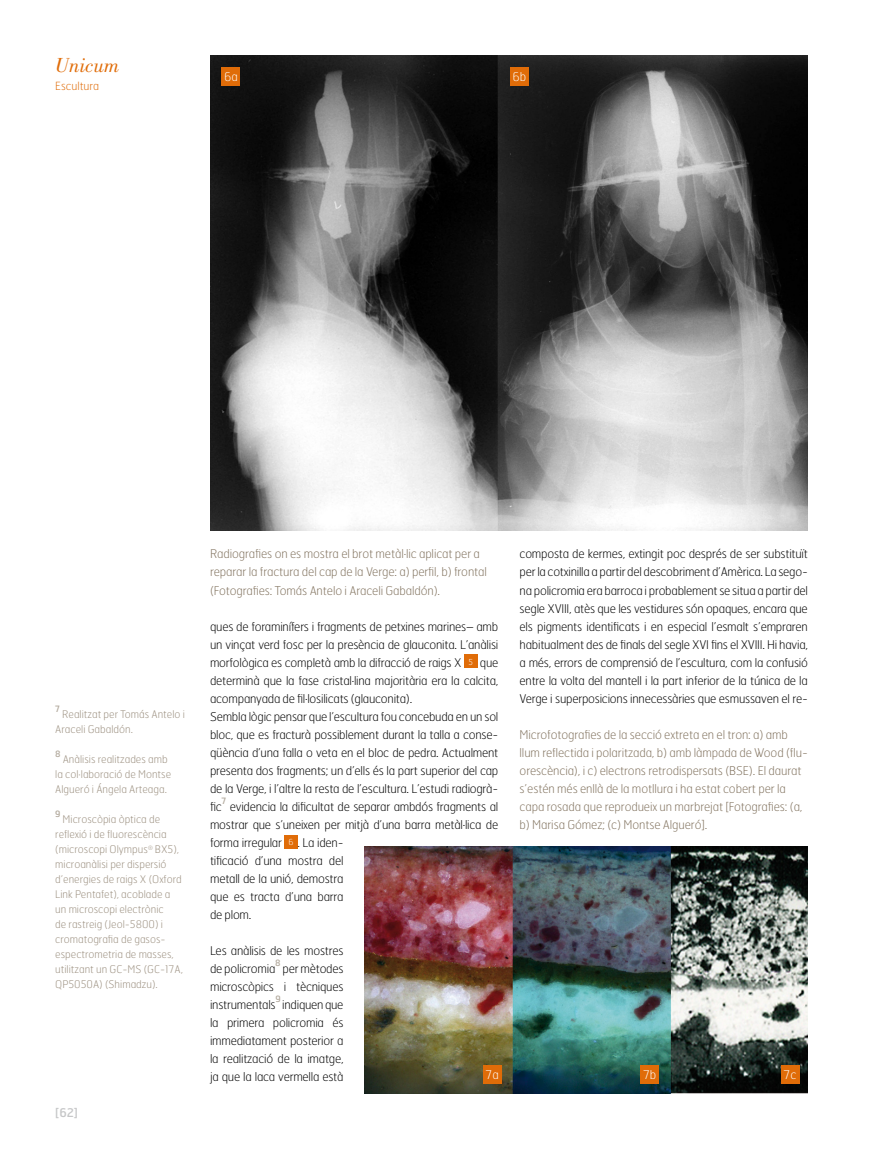
<style>
.page{position:relative;width:893px;height:1149px;background:#fff}
.page>*{position:absolute;margin:0;border:0;box-sizing:border-box;transform-origin:0 0}
.t1{font:italic 21px "Bodoni Std";color:#e06c08}
.t2{font:100 12px/18px "Hermes";letter-spacing:-.02em;color:#000}
.t3{font:100 12px/18px "Hermes";letter-spacing:-.01em;color:#81725e}
.t4{font:100 12px "Hermes";color:#fff}
.t5{font:12px "Hermes";color:#c6c7c8}
.t6{font:100 11.25px "Hermes";color:#e06c08}
.t7{font:100 10.5px/15px "Hermes";color:#9a8e7e}
.t8{font:8.7px "Hermes";color:#b3aa9e}
</style>
<div class="page">
<img style="left:210px;top:55px;width:598px;height:475px">
<div style="left:222px;top:67px;width:18px;height:18px;background:#e06c08"></div>
<div style="left:510px;top:67px;width:18px;height:18px;background:#e06c08"></div>
<div style="left:464px;top:654px;width:13px;height:14px;background:#e06c08"></div>
<div style="left:285px;top:834px;width:13px;height:14px;background:#e06c08"></div>
<img style="left:365px;top:846px;width:443px;height:247px">
<div style="left:483px;top:1064px;width:19px;height:19px;background:#e06c08"></div>
<div style="left:781px;top:1064px;width:18px;height:19px;background:#e06c08"></div>
<div style="left:641px;top:1064px;width:18px;height:19px;background:#e06c08"></div>
<h1 class="t1" style="left:55px;top:53px;width:66px">Unicum</h1>
<p class="t6" style="left:55px;top:79px;width:45px">Escultura</p>
<p class="t4" style="left:224px;top:69px;width:15px">6a</p>
<p class="t4" style="left:512px;top:69px;width:15px">6b</p>
<p class="t8" style="left:55px;top:702px;width:6px">7</p>
<p class="t7" style="left:55px;top:706px;width:131px;text-indent:7px">Realitzat per Tomás Antelo i<br>Araceli Gabaldón.</p>
<p class="t8" style="left:55px;top:747px;width:7px">8</p>
<p class="t7" style="left:55px;top:751px;width:117px;text-align:center">Anàlisis realitzades amb<br>la col·laboració de Montse<br>Algueró i Ángela Arteaga.</p>
<p class="t8" style="left:55px;top:807px;width:7px">9</p>
<p class="t7" style="left:55px;top:811px;width:129px;text-indent:7px">Microscòpia òptica de reflexió i de fluorescència (microscopi Olympus<sup>®</sup> BX5), microanàlisi per dispersió d’energies de raigs X (Oxford<br>Link Pentafet), acoblade a un microscopi electrònic<br>de rastreig (Jeol-5800) i cromatografia de gasos&shy;espectrometria de masses, utilitzant un GC-MS (GC-17A,<br>QP5050A) (Shimadzu).</p>
<p class="t5" style="left:55px;top:1104px;width:24px">[62]</p>
<p class="t3" style="left:210px;top:544px;width:278px">Radiografies on es mostra el brot metàl·lic aplicat per a reparar la fractura del cap de la Verge: a) perfil, b) frontal (Fotografies: Tomás Antelo i Araceli Gabaldón).</p>
<p class="t2" style="left:520px;top:544px;width:290px;text-align:justify">composta de kermes, extingit poc després de ser substituït per la cotxinilla a partir del descobriment d’Amèrica. La sego&shy;na policromia era barroca i probablement se situa a partir del segle XVIII, atès que les vestidures són opaques, encara que els pigments identificats i en especial l’esmalt s’empraren habitualment des de finals del segle XVI fins el XVIII. Hi havia, a més, errors de comprensió de l’escultura, com la confusió entre la volta del mantell i la part inferior de la túnica de la Verge i superposicions innecessàries que esmussaven el re-</p>
<p class="t2" style="left:210px;top:616px;width:290px">ques de foraminífers i fragments de petxines marines– amb un vinçat verd fosc per la presència de glauconita. L’anàlisi morfològica es completà amb la difracció de raigs X <sup>5</sup> que determinà que la fase cristal·lina majoritària era la calcita, acompanyada de fil·losilicats (glauconita).<br>Sembla lògic pensar que l’escultura fou concebuda en un sol bloc, que es fracturà possiblement durant la talla a conse&shy;qüència d’una falla o veta en el bloc de pedra. Actualment presenta dos fragments; un d’ells és la part superior del cap de la Verge, i l’altre la resta de l’escultura. L’estudi radiogrà&shy;fic</p>
<p class="t3" style="left:520px;top:724px;width:290px">Microfotografies de la secció extreta en el tron: a) amb llum reflectida i polaritzada, b) amb làmpada de Wood (flu&shy;orescència), i c) electrons retrodispersats (BSE). El daurat s’estén més enllà de la motllura i ha estat cobert per la capa rosada que reprodueix un marbrejat [Fotografies: (a, b) Marisa Gómez; (c) Montse Algueró].</p>
<p class="t8" style="left:222px;top:795px;width:6px">7</p>
<p class="t2" style="left:210px;top:796px;width:290px;text-indent:20px">evidencia la dificultat de separar ambdós fragments al mostrar que s’uneixen per mitjà d’una barra metàl·lica de forma irregular <sup>6</sup> . La iden-<br>tificació d’una mostra del<br>metall de la unió, demostra<br>que es tracta d’una barra<br>de plom.</p>
<p class="t2" style="left:210px;top:940px;width:135px">Les anàlisis de les mostres de policromia</p>
<p class="t8" style="left:275px;top:957px;width:7px">8</p>
<p class="t2" style="left:210px;top:958px;width:135px;text-align:justify;text-indent:73px">per mètodes microscòpics i tècniques instrumentals</p>
<p class="t8" style="left:275px;top:993px;width:7px">9</p>
<p class="t2" style="left:210px;top:994px;width:135px;text-align:justify;text-indent:72px">indiquen que la primera policromia és immediatament posterior a la realització de la imatge, ja que la laca vermella està</p>
<p class="t4" style="left:486px;top:1066px;width:14px">7a</p>
<p class="t4" style="left:643px;top:1066px;width:14px">7b</p>
<p class="t4" style="left:784px;top:1066px;width:14px">7c</p>
</div>
